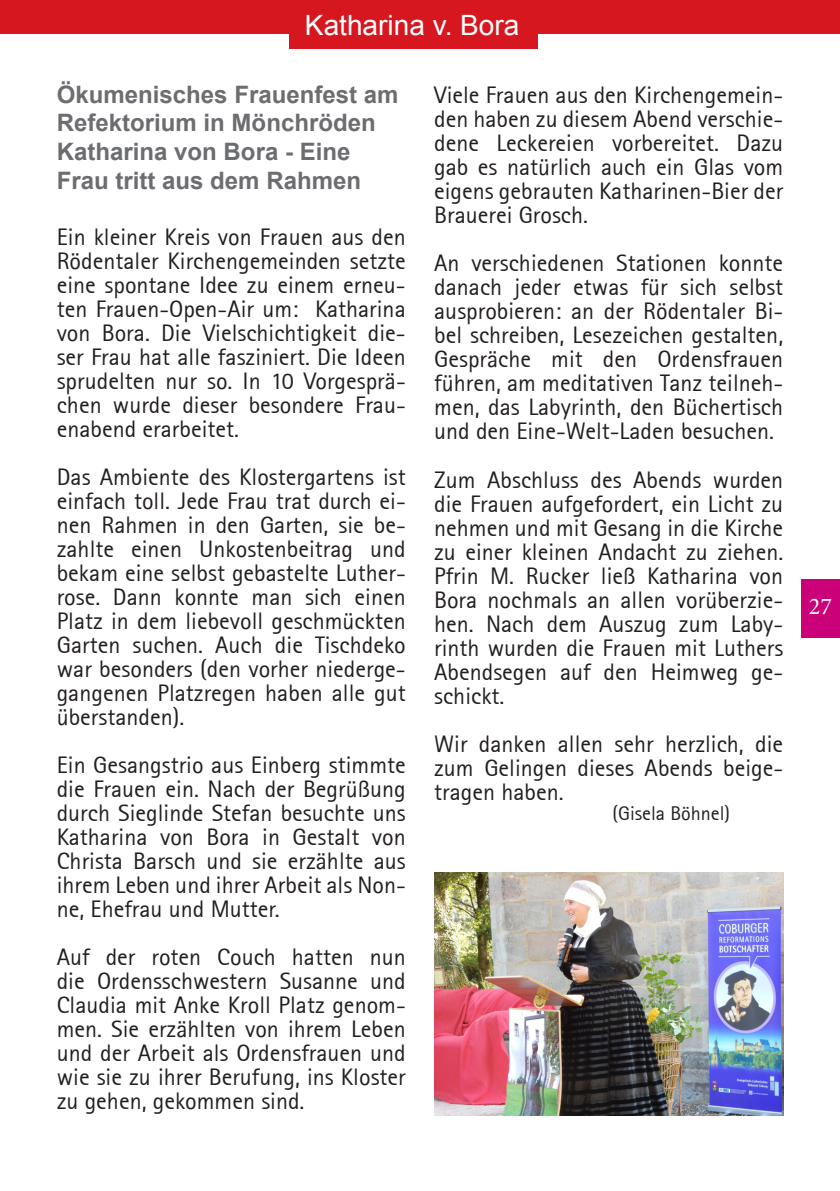
<style>
.page{position:relative;width:840px;height:1191px;background:#fff}
.page>*{position:absolute;margin:0;border:0;box-sizing:border-box;transform-origin:0 0}
.t1{font:28px "Arial";color:#fff}
.t2{font:24px/24px "Rotis Sans Serif 55";color:#231f20;text-align:justify}
.t3{font:700 24px/28.8px "Arial";color:#6c6d70}
.t4{font:24px "Minion Pro";color:#fff}
.t5{font:20px "Rotis Sans Serif 55";color:#231f20}
</style>
<div class="page">
<div style="left:801px;top:579px;width:38px;height:59px;background:#ca0178"></div>
<div style="left:0;top:0;width:839px;height:33px;background:#d7171f"></div>
<div style="left:289px;top:0;width:249px;height:49px;background:#d7171f"></div>
<img style="left:434px;top:872px;width:348px;height:243px">
<p class="t1" style="left:305px;top:7px;width:216px">Katharina v. Bora</p>
<p class="t3" style="left:57px;top:80px;width:343px">Ökumenisches Frauenfest am<br>Refektorium in Mönchröden<br>Katharina von Bora - Eine<br>Frau tritt aus dem Rahmen</p>
<p class="t2" style="left:57px;top:225px;width:350px">Ein kleiner Kreis von Frauen aus den Rödentaler Kirchengemeinden setzte eine spontane Idee zu einem erneu&shy;ten Frauen-Open-Air um: Katharina von Bora. Die Vielschichtigkeit die&shy;ser Frau hat alle fasziniert. Die Ideen sprudelten nur so. In 10 Vorgesprä&shy;chen wurde dieser besondere Frau&shy;enabend erarbeitet.</p>
<p class="t2" style="left:57px;top:465px;width:350px">Das Ambiente des Klostergartens ist einfach toll. Jede Frau trat durch ei&shy;nen Rahmen in den Garten, sie be&shy;zahlte einen Unkostenbeitrag und bekam eine selbst gebastelte Luther&shy;rose. Dann konnte man sich einen Platz in dem liebevoll geschmückten Garten suchen. Auch die Tischdeko war besonders (den vorher niederge&shy;gangenen Platzregen haben alle gut überstanden).</p>
<p class="t2" style="left:57px;top:753px;width:350px">Ein Gesangstrio aus Einberg stimmte die Frauen ein. Nach der Begrüßung durch Sieglinde Stefan besuchte uns Katharina von Bora in Gestalt von Christa Barsch und sie erzählte aus ihrem Leben und ihrer Arbeit als Non&shy;ne, Ehefrau und Mutter.</p>
<p class="t2" style="left:57px;top:945px;width:350px">Auf der roten Couch hatten nun die Ordensschwestern Susanne und Claudia mit Anke Kroll Platz genom&shy;men. Sie erzählten von ihrem Leben und der Arbeit als Ordensfrauen und wie sie zu ihrer Berufung, ins Kloster zu gehen, gekommen sind.</p>
<p class="t2" style="left:434px;top:83px;width:350px">Viele Frauen aus den Kirchengemein&shy;den haben zu diesem Abend verschie&shy;dene Leckereien vorbereitet. Dazu gab es natürlich auch ein Glas vom eigens gebrauten Katharinen-Bier der Brauerei Grosch.</p>
<p class="t2" style="left:434px;top:251px;width:350px">An verschiedenen Stationen konnte danach jeder etwas für sich selbst ausprobieren: an der Rödentaler Bi&shy;bel schreiben, Lesezeichen gestalten, Gespräche mit den Ordensfrauen führen, am meditativen Tanz teilneh&shy;men, das Labyrinth, den Büchertisch und den Eine-Welt-Laden besuchen.</p>
<p class="t2" style="left:434px;top:467px;width:350px">Zum Abschluss des Abends wurden die Frauen aufgefordert, ein Licht zu nehmen und mit Gesang in die Kirche zu einer kleinen Andacht zu ziehen.<br>Pfrin M. Rucker ließ Katharina von Bora nochmals an allen vorüberzie&shy;hen. Nach dem Auszug zum Laby&shy;rinth wurden die Frauen mit Luthers Abendsegen auf den Heimweg ge&shy;schickt.</p>
<p class="t2" style="left:434px;top:731px;width:350px">Wir danken allen sehr herzlich, die zum Gelingen dieses Abends beige&shy;tragen haben.</p>
<p class="t5" style="left:612px;top:801px;width:119px">(Gisela Böhnel)</p>
<p class="t4" style="left:808px;top:590px;width:25px">27</p>
</div>
